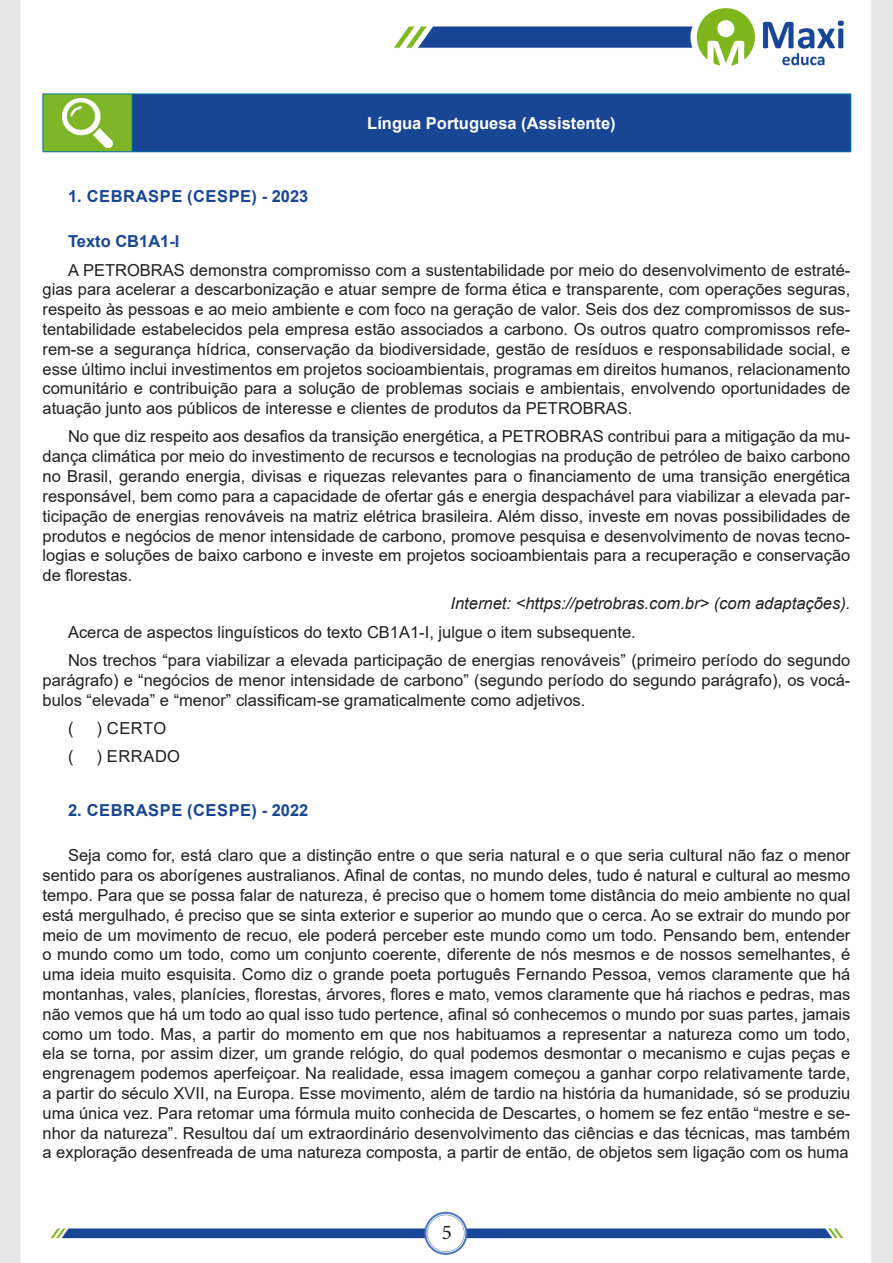
<style>
.page{position:relative;width:893px;height:1263px;background:#fff}
.page>*{position:absolute;margin:0;border:0;box-sizing:border-box;transform-origin:0 0}
.t1{font:21px "Minion Pro";color:#231f20}
.TEXTO_BASE{font:16.5px/19.8px "Arial";color:#231f20;text-align:justify}
.FONT_REF{font:italic 16.5px "Arial";color:#231f20}
.TEXTO_BASE-2{font:700 16.5px "Arial";letter-spacing:.035em;color:#184695}
.CENTRALIZAR{font:700 16.5px "Arial";color:#fff}
.TEXTO_BASE-3{font:700 16.5px "Arial";color:#184695}
</style>
<div class="page">
<img style="left:0;top:0;width:893px;height:1263px">
<div style="left:43px;top:94px;width:89px;height:58px;background:#7fb628"></div>
<div style="left:132px;top:94px;width:719px;height:58px;background:#184695"></div>
<hr style="left:43px;top:94px;width:89px;height:1px;background:#036ea6">
<hr style="left:43px;top:94px;width:1px;height:57px;background:#036ea6">
<hr style="left:43px;top:151px;width:89px;height:1px;background:#036ea6">
<hr style="left:132px;top:94px;width:719px;height:1px;background:#036ea6">
<hr style="left:132px;top:94px;width:1px;height:57px;background:#036ea6">
<hr style="left:850px;top:94px;width:1px;height:57px;background:#036ea6">
<hr style="left:132px;top:151px;width:719px;height:1px;background:#036ea6">
<img style="left:62px;top:98px;width:51px;height:49px">
<p class="CENTRALIZAR" style="left:367px;top:111px;width:250px">Língua Portuguesa (Assistente)</p>
<p class="TEXTO_BASE-2" style="left:68px;top:184px;width:242px">1. CEBRASPE (CESPE) - 2023</p>
<p class="TEXTO_BASE-3" style="left:68px;top:230px;width:113px">Texto CB1A1-I</p>
<p class="TEXTO_BASE" style="left:43px;top:260px;width:809px;text-indent:26px">A PETROBRAS demonstra compromisso com a sustentabilidade por meio do desenvolvimento de estraté&shy;gias para acelerar a descarbonização e atuar sempre de forma ética e transparente, com operações seguras, respeito às pessoas e ao meio ambiente e com foco na geração de valor. Seis dos dez compromissos de sus&shy;tentabilidade estabelecidos pela empresa estão associados a carbono. Os outros quatro compromissos refe&shy;rem-se a segurança hídrica, conservação da biodiversidade, gestão de resíduos e responsabilidade social, e esse último inclui investimentos em projetos socioambientais, programas em direitos humanos, relacionamento comunitário e contribuição para a solução de problemas sociais e ambientais, envolvendo oportunidades de atuação junto aos públicos de interesse e clientes de produtos da PETROBRAS.</p>
<p class="TEXTO_BASE" style="left:43px;top:427px;width:809px;text-indent:26px">No que diz respeito aos desafios da transição energética, a PETROBRAS contribui para a mitigação da mu&shy;dança climática por meio do investimento de recursos e tecnologias na produção de petróleo de baixo carbono no Brasil, gerando energia, divisas e riquezas relevantes para o financiamento de uma transição energética responsável, bem como para a capacidade de ofertar gás e energia despachável para viabilizar a elevada par&shy;ticipação de energias renováveis na matriz elétrica brasileira. Além disso, investe em novas possibilidades de produtos e negócios de menor intensidade de carbono, promove pesquisa e desenvolvimento de novas tecno&shy;logias e soluções de baixo carbono e investe em projetos socioambientais para a recuperação e conservação de florestas.</p>
<p class="FONT_REF" style="left:451px;top:593px;width:401px">Internet: &lt;https://petrobras.com.br&gt; (com adaptações).</p>
<p class="TEXTO_BASE" style="left:68px;top:622px;width:569px">Acerca de aspectos linguísticos do texto CB1A1-I, julgue o item subsequente.</p>
<p class="TEXTO_BASE" style="left:43px;top:650px;width:809px;text-indent:26px">Nos trechos “para viabilizar a elevada participação de energias renováveis” (primeiro período do segundo parágrafo) e “negócios de menor intensidade de carbono” (segundo período do segundo parágrafo), os vocá&shy;bulos “elevada” e “menor” classificam-se gramaticalmente como adjetivos.</p>
<p class="TEXTO_BASE" style="left:68px;top:718px;width:7px">(</p>
<p class="TEXTO_BASE" style="left:97px;top:718px;width:71px">) CERTO</p>
<p class="TEXTO_BASE" style="left:68px;top:746px;width:7px">(</p>
<p class="TEXTO_BASE" style="left:97px;top:746px;width:85px">) ERRADO</p>
<p class="TEXTO_BASE-2" style="left:68px;top:799px;width:242px">2. CEBRASPE (CESPE) - 2022</p>
<p class="TEXTO_BASE" style="left:43px;top:845px;width:809px;text-indent:26px">Seja como for, está claro que a distinção entre o que seria natural e o que seria cultural não faz o menor sentido para os aborígenes australianos. Afinal de contas, no mundo deles, tudo é natural e cultural ao mesmo tempo. Para que se possa falar de natureza, é preciso que o homem tome distância do meio ambiente no qual está mergulhado, é preciso que se sinta exterior e superior ao mundo que o cerca. Ao se extrair do mundo por meio de um movimento de recuo, ele poderá perceber este mundo como um todo. Pensando bem, entender o mundo como um todo, como um conjunto coerente, diferente de nós mesmos e de nossos semelhantes, é uma ideia muito esquisita. Como diz o grande poeta português Fernando Pessoa, vemos claramente que há montanhas, vales, planícies, florestas, árvores, flores e mato, vemos claramente que há riachos e pedras, mas não vemos que há um todo ao qual isso tudo pertence, afinal só conhecemos o mundo por suas partes, jamais como um todo. Mas, a partir do momento em que nos habituamos a representar a natureza como um todo, ela se torna, por assim dizer, um grande relógio, do qual podemos desmontar o mecanismo e cujas peças e engrenagem podemos aperfeiçoar. Na realidade, essa imagem começou a ganhar corpo relativamente tarde, a partir do século XVII, na Europa. Esse movimento, além de tardio na história da humanidade, só se produziu uma única vez. Para retomar uma fórmula muito conhecida de Descartes, o homem se fez então “mestre e se&shy;nhor da natureza”. Resultou daí um extraordinário desenvolvimento das ciências e das técnicas, mas também a exploração desenfreada de uma natureza composta, a partir de então, de objetos sem ligação com os huma</p>
<p class="t1" style="left:442px;top:1218px;width:12px">5</p>
</div>
